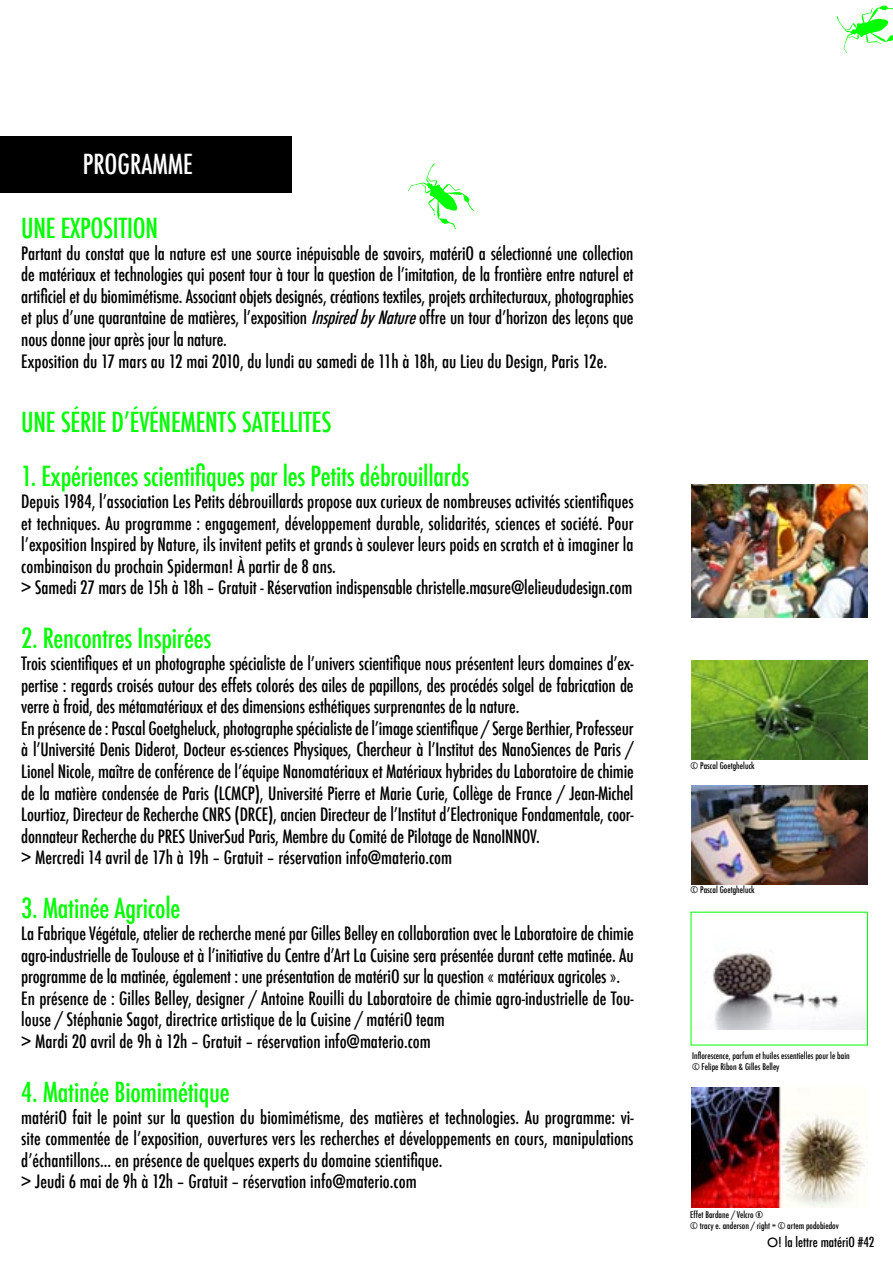
<style>
.page{position:relative;width:893px;height:1263px;background:#fff}
.page>*{position:absolute;margin:0;border:0;box-sizing:border-box;transform-origin:0 0}
.t1{font:500 condensed 27px "Futura";letter-spacing:-.01em;color:#0f0}
.t2{font:500 condensed 27px "Futura";color:#fff}
.t3{font:500 condensed 18px/21.6px "Futura";color:#000;text-align:justify}
.t4{font:500 condensed 13.5px "Futura";color:#000}
.t5{font:500 condensed 9px "Futura";color:#000}
.s1{font-style:italic}
.s2{font-family:"Gill Sans";font-weight:400;font-stretch:normal}
</style>
<div class="page">
<div style="left:0;top:136px;width:291px;height:57px;background:#000"></div>
<svg style="left:837px;top:5px;width:56px;height:48px"></svg>
<svg style="left:408px;top:163px;width:66px;height:66px"></svg>
<img style="left:691px;top:485px;width:176px;height:133px">
<img style="left:691px;top:660px;width:176px;height:100px">
<img style="left:713px;top:953px;width:153px;height:77px">
<img style="left:691px;top:1087px;width:174px;height:121px">
<img style="left:691px;top:785px;width:176px;height:99px">
<p class="t2" style="left:83px;top:146px;width:112px">PROGRAMME</p>
<p class="t1" style="left:21px;top:211px;width:138px">UNE EXPOSITION</p>
<p class="t3" style="left:21px;top:242px;width:614px">Partant du constat que la nature est une source inépuisable de savoirs, matériO a sélectionné une collection de matériaux et technologies qui posent tour à tour la question de lʼimitation, de la frontière entre naturel et artificiel et du biomimétisme. Associant objets designés, créations textiles, projets architecturaux, photographies et plus dʼune quarantaine de matières, lʼexposition <span class="s1">InspiredbyNature</span>offre un tour dʼhorizon des leçons que nous donne jour après jour la nature.</p>
<p class="t3" style="left:21px;top:350px;width:587px">Exposition du 17 mars au 12 mai 2010, du lundi au samedi de 11h à 18h, au Lieu du Design, Paris 12e.</p>
<p class="t1" style="left:21px;top:405px;width:312px">UNE SÉRIE DʼÉVÉNEMENTS SATELLITES</p>
<p class="t1" style="left:21px;top:459px;width:450px">1. Expériences scientifiques par les Petits débrouillards</p>
<p class="t3" style="left:21px;top:491px;width:614px">Depuis 1984, lʼassociation Les Petits débrouillards propose aux curieux de nombreuses activités scientifiques et techniques. Au programme : engagement, développement durable, solidarités, sciences et société. Pour lʼexposition Inspired by Nature, ils invitent petits et grands à soulever leurs poids en scratch et à imaginer la combinaison du prochain Spiderman! À partir de 8 ans.</p>
<p class="t3" style="left:21px;top:577px;width:613px">&gt; Samedi 27 mars de 15h à 18h – Gratuit - Réservation indispensable christelle.masure@lelieududesign.com</p>
<p class="t1" style="left:21px;top:621px;width:192px">2. Rencontres Inspirées</p>
<p class="t3" style="left:21px;top:653px;width:614px">Trois scientifiques et un photographe spécialiste de lʼunivers scientifique nous présentent leurs domaines dʼex&shy;pertise : regards croisés autour des effets colorés des ailes de papillons, des procédés solgel de fabrication de verre à froid, des métamatériaux et des dimensions esthétiques surprenantes de la nature.</p>
<p class="t3" style="left:21px;top:717px;width:614px">En présence de : Pascal Goetgheluck, photographe spécialiste de lʼimage scientifique / Serge Berthier, Professeur à lʼUniversité Denis Diderot, Docteur es-sciences Physiques, Chercheur à lʼInstitut des NanoSiences de Paris / Lionel Nicole, maître de conférence de lʼéquipe Nanomatériaux et Matériaux hybrides du Laboratoire de chimie de la matière condensée de Paris (LCMCP), Université Pierre et Marie Curie, Collège de France / Jean-Michel Lourtioz, Directeur de Recherche CNRS (DRCE), ancien Directeur de lʼInstitut dʼElectronique Fondamentale, coor&shy;donnateur Recherche du PRES UniverSud Paris, Membre du Comité de Pilotage de NanoINNOV.</p>
<p class="t3" style="left:21px;top:847px;width:432px">&gt; Mercredi 14 avril de 17h à 19h – Gratuit – réservation info@materio.com</p>
<p class="t1" style="left:21px;top:891px;width:161px">3. Matinée Agricole</p>
<p class="t3" style="left:21px;top:923px;width:614px">La Fabrique Végétale, atelier de recherche mené par Gilles Belley en collaboration avec le Laboratoire de chimie agro-industrielle de Toulouse et à lʼinitiative du Centre dʼArt La Cuisine sera présentée durant cette matinée. Au programme de la matinée, également : une présentation de matériO sur la question « matériaux agricoles ».</p>
<p class="t3" style="left:21px;top:987px;width:614px">En présence de : Gilles Belley, designer / Antoine Rouilli du Laboratoire de chimie agro-industrielle de Tou&shy;louse / Stéphanie Sagot, directrice artistique de la Cuisine / matériO team</p>
<p class="t3" style="left:21px;top:1031px;width:411px">&gt; Mardi 20 avril de 9h à 12h – Gratuit – réservation info@materio.com</p>
<p class="t1" style="left:21px;top:1075px;width:210px">4. Matinée Biomimétique</p>
<p class="t3" style="left:21px;top:1106px;width:614px">matériO fait le point sur la question du biomimétisme, des matières et technologies. Au programme: vi&shy;site commentée de lʼexposition, ouvertures vers les recherches et développements en cours, manipulations dʼéchantillons... en présence de quelques experts du domaine scientifique.</p>
<p class="t3" style="left:21px;top:1171px;width:397px">&gt; Jeudi 6 mai de 9h à 12h – Gratuit – réservation info@materio.com</p>
<p class="t5" style="left:691px;top:759px;width:66px">© Pascal Goetgheluck</p>
<p class="t5" style="left:691px;top:884px;width:66px">© Pascal Goetgheluck</p>
<p class="t5" style="left:692px;top:1050px;width:159px">Inflorescence, parfum et huiles essentielles pour le bain</p>
<p class="t5" style="left:692px;top:1060px;width:89px">© Felipe Ribon &amp; Gilles Belley</p>
<p class="t5" style="left:690px;top:1209px;width:74px">Effet Bardane / Velcro ®</p>
<p class="t5" style="left:690px;top:1220px;width:150px">© tracy e. anderson / right = © artem podobiedov</p>
<p class="t4" style="left:767px;top:1234px;width:109px"><span class="s2">O</span>! la lettre matériO #42</p>
</div>
